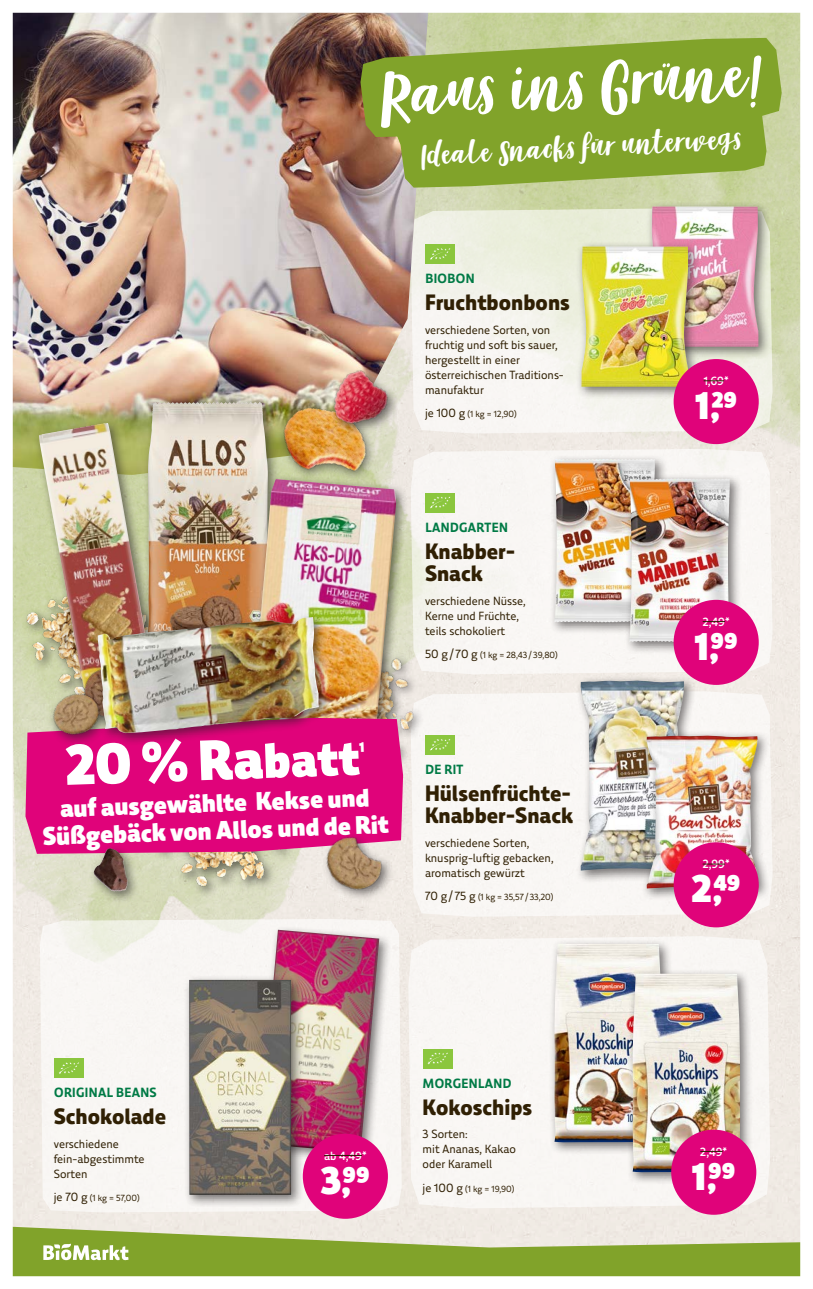
<style>
.page{position:relative;width:813px;height:1289px;background:#fff}
.page>*{position:absolute;margin:0;border:0;box-sizing:border-box;transform-origin:0 0}
.t1{font:900 57.45px "Bio Markt Headline";color:#fff}
.t2{font:55.65px "Jonitha Script";color:#fff}
.t3{font:900 39px "Bio Markt Price";color:#fff}
.t4{font:900 25.8px/27.5px "Bio Markt Headline";color:#fff;text-align:center}
.t5{font:24.9px "Jonitha Script";color:#fff}
.t6{font:800 22.5px/22.5px "Bio Markt";color:#302004}
.t7{font:700 13.5px "Bio Markt";letter-spacing:.03em;color:#007a45}
.t8{font:12px/15px "Bio Markt";color:#302004}
.t9{font:500 12px "Bio Markt";color:#fff}
.t10{font:9px "Bio Markt";color:#302004}
.s1{font-size:12px}
.s2{font-size:50.1px}
</style>
<div class="page">
<img style="left:12px;top:12px;width:789px;height:1265px">
<svg style="left:359px;top:742px;width:4px;height:9px"></svg>
<h2 class="t2" style="left:377px;top:61px;width:387px;rotate:-3deg">Raus ins Grüne!</h2>
<h3 class="t5" style="left:420px;top:140px;width:323px;rotate:-3deg">Ideale Snacks für unterwegs</h3>
<p class="t7" style="left:425px;top:270px;width:51px">BIOBON</p>
<h3 class="t6" style="left:425px;top:291px;width:146px">Fruchtbonbons</h3>
<p class="t8" style="left:425px;top:322px;width:140px">verschiedene Sorten, von fruchtig und soft bis sauer, hergestellt in einer österreichischen Traditions&shy;manufaktur</p>
<p class="t10" style="left:425px;top:408px;width:94px"><span class="s1">je 100 g</span> (1 kg = 12,90)</p>
<h1 class="t1" style="left:65px;top:729px;width:295px;rotate:-2deg">20 % Ra<span class="s2">batt</span></h1>
<h3 class="t4" style="left:41px;top:795px;width:347px;rotate:-2deg">auf ausgewählte Kekse und<br>Süßgebäck von Allos und de Rit</h3>
<p class="t7" style="left:425px;top:519px;width:84px">LANDGARTEN</p>
<h3 class="t6" style="left:425px;top:539px;width:92px">Knabber-<br>Snack</h3>
<p class="t8" style="left:425px;top:593px;width:102px">verschiedene Nüsse,<br>Kerne und Früchte, teils schokoliert</p>
<p class="t10" style="left:425px;top:649px;width:134px"><span class="s1">50 g/ 70 g</span> (1 kg = 28,43/39,80)</p>
<p class="t7" style="left:425px;top:761px;width:40px">DE RIT</p>
<h3 class="t6" style="left:425px;top:781px;width:149px">Hülsenfrüchte-<br>Knabber-Snack</h3>
<p class="t8" style="left:425px;top:835px;width:130px">verschiedene Sorten, knusprig-luftig gebacken, aromatisch gewürzt</p>
<p class="t10" style="left:425px;top:891px;width:130px"><span class="s1">70 g/ 75 g</span> (1 kg = 35,57 /33,20)</p>
<p class="t7" style="left:54px;top:1084px;width:104px">ORIGINAL BEANS</p>
<h3 class="t6" style="left:54px;top:1105px;width:114px">Schokolade</h3>
<p class="t8" style="left:54px;top:1135px;width:92px">verschiedene fein-abgestimmte<br>Sorten</p>
<p class="t10" style="left:54px;top:1192px;width:88px"><span class="s1">je 70 g</span> (1 kg = 57,00)</p>
<p class="t9" style="left:324px;top:1148px;width:44px">ab 4,49*</p>
<h3 class="t3" style="left:320px;top:1156px;width:51px">3,99</h3>
<p class="t7" style="left:423px;top:1074px;width:90px">MORGENLAND</p>
<h3 class="t6" style="left:422px;top:1095px;width:111px">Kokoschips</h3>
<p class="t8" style="left:422px;top:1126px;width:95px">3 Sorten:<br>mit Ananas, Kakao oder Karamell</p>
<p class="t10" style="left:422px;top:1182px;width:94px"><span class="s1">je 100 g</span> (1 kg = 19,90)</p>
<p class="t9" style="left:703px;top:373px;width:27px">1,69*</p>
<h3 class="t3" style="left:694px;top:381px;width:44px">1,29</h3>
<p class="t9" style="left:702px;top:614px;width:28px">2,49*</p>
<h3 class="t3" style="left:694px;top:622px;width:45px">1,99</h3>
<p class="t9" style="left:702px;top:856px;width:28px">2,99*</p>
<h3 class="t3" style="left:691px;top:864px;width:50px">2 ,49</h3>
<p class="t9" style="left:700px;top:1144px;width:28px">2,49*</p>
<h3 class="t3" style="left:691px;top:1151px;width:45px">1,99</h3>
</div>
